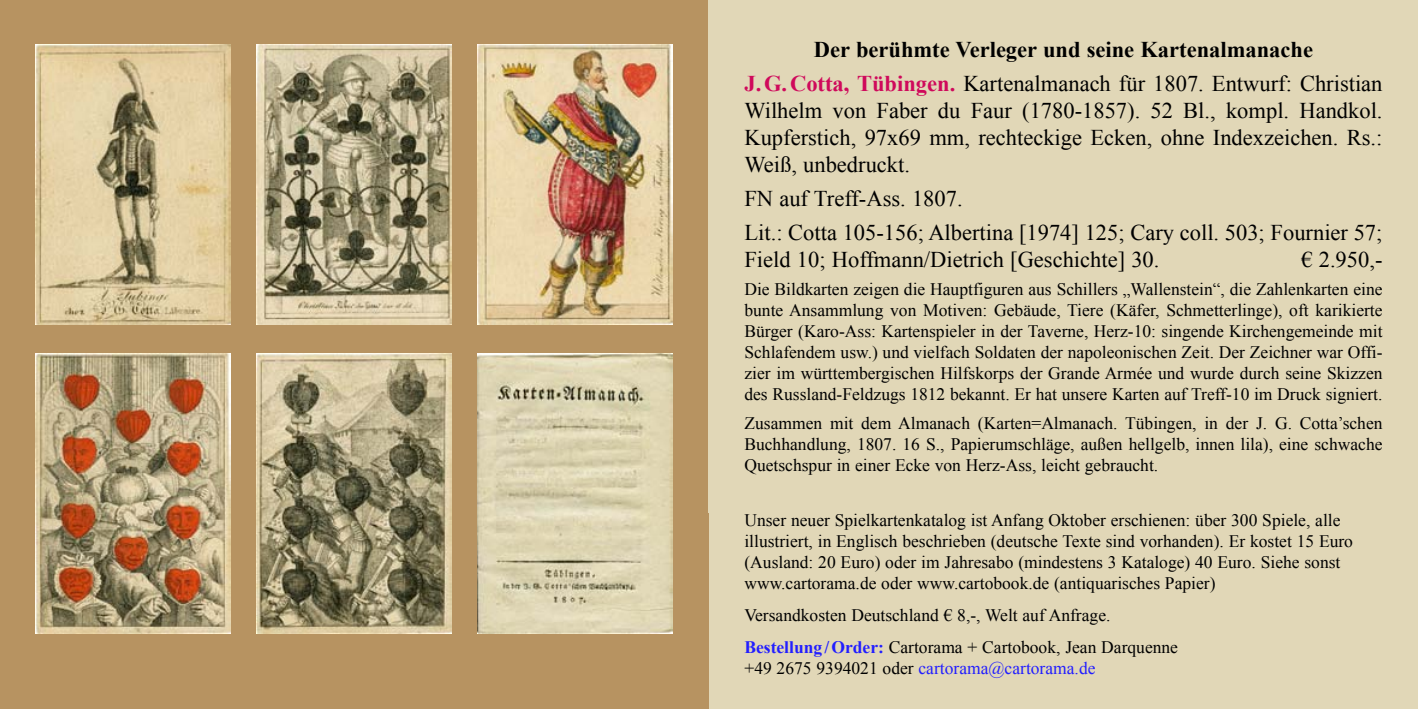
<style>
.page{position:relative;width:1418px;height:709px;background:#fff}
.page>*{position:absolute;margin:0;border:0;box-sizing:border-box;transform-origin:0 0}
.t1{font:22.5px/27px "Times New Roman";color:#000;text-align:justify}
.t2{font:700 22.5px/34px "Times New Roman";color:#000;text-align:center}
.t3{font:17.5px/21px "Times New Roman";color:#000}
.t4{font:17.5px "Times New Roman";color:#221eff}
.s1{color:#cf095b}
.s2{font-weight:400}
.s3{font-weight:700;color:#221eff}
.s4{color:#000}
</style>
<div class="page">
<div style="left:0;top:0;width:709px;height:709px;background:#b79361"></div>
<div style="left:709px;top:493px;width:708px;height:216px;background:#e1d7b7"></div>
<div style="left:709px;top:0;width:708px;height:512px;background:#e1d7b7"></div>
<img style="left:35px;top:45px;width:195px;height:280px">
<img style="left:35px;top:353px;width:195px;height:280px">
<img style="left:256px;top:45px;width:195px;height:280px">
<img style="left:256px;top:353px;width:195px;height:280px">
<img style="left:478px;top:45px;width:194px;height:280px">
<img style="left:478px;top:353px;width:194px;height:280px">
<p class="t2" style="left:744px;top:32px;width:639px">Der berühmte Verleger und seine Kartenalmanache<br><span class="s1">J.G.Cotta, Tübingen.</span> <span class="s2">Kartenalmanach für 1807. Entwurf: Christian</span></p>
<p class="t1" style="left:744px;top:97px;width:639px">Wilhelm von Faber du Faur (1780-1857). 52 Bl., kompl. Handkol.<br>Kupferstich, 97x69 mm, rechteckige Ecken, ohne Indexzeichen. Rs.:<br>Weiß, unbedruckt.</p>
<p class="t1" style="left:744px;top:181px;width:639px;line-height:34px">FN auf Treff-Ass. 1807.<br>Lit.: Cotta 105-156; Albertina [1974] 125; Cary coll. 503; Fournier 57;</p>
<p class="t1" style="left:744px;top:246px;width:416px">Field 10; Hoffmann/Dietrich [Geschichte] 30.</p>
<p class="t1" style="left:1301px;top:246px;width:83px">€ 2.950,-</p>
<p class="t3" style="left:744px;top:279px;width:639px;text-align:justify">Die Bildkarten zeigen die Hauptfiguren aus Schillers „Wallenstein“, die Zahlenkarten eine bunte Ansammlung von Motiven: Gebäude, Tiere (Käfer, Schmetterlinge), oft karikierte Bürger (Karo-Ass: Kartenspieler in der Taverne, Herz-10: singende Kirchengemeinde mit Schlafendem usw.) und vielfach Soldaten der napoleonischen Zeit. Der Zeichner war Offi&shy;zier im württembergischen Hilfskorps der Grande Armée und wurde durch seine Skizzen des Russland-Feldzugs 1812 bekannt. Er hat unsere Karten auf Treff-10 im Druck signiert.</p>
<p class="t3" style="left:744px;top:412px;width:639px;text-align:justify">Zusammen mit dem Almanach (Karten=Almanach. Tübingen, in der J. G. Cotta’schen Buchhandlung, 1807. 16 S., Papierumschläge, außen hellgelb, innen lila), eine schwache Quetschspur in einer Ecke von Herz-Ass, leicht gebraucht.</p>
<p class="t3" style="left:744px;top:509px;width:610px">Unser neuer Spielkartenkatalog ist Anfang Oktober erschienen: über 300 Spiele, alle illustriert, in Englisch beschrieben (deutsche Texte sind vorhanden). Er kostet 15 Euro (Ausland: 20 Euro) oder im Jahresabo (mindestens 3 Kataloge) 40 Euro. Siehe sonst www.cartorama.de oder www.cartobook.de (antiquarisches Papier)</p>
<p class="t3" style="left:744px;top:599px;width:435px;line-height:31.5px">Versandkosten Deutschland € 8,-, Welt auf Anfrage.<br><span class="s3">Bestellung/Order:</span> Cartorama + Cartobook, Jean Darquenne</p>
<p class="t4" style="left:744px;top:656px;width:352px"><span class="s4">+49 2675 9394021 oder</span> cartorama@cartorama.de</p>
</div>
